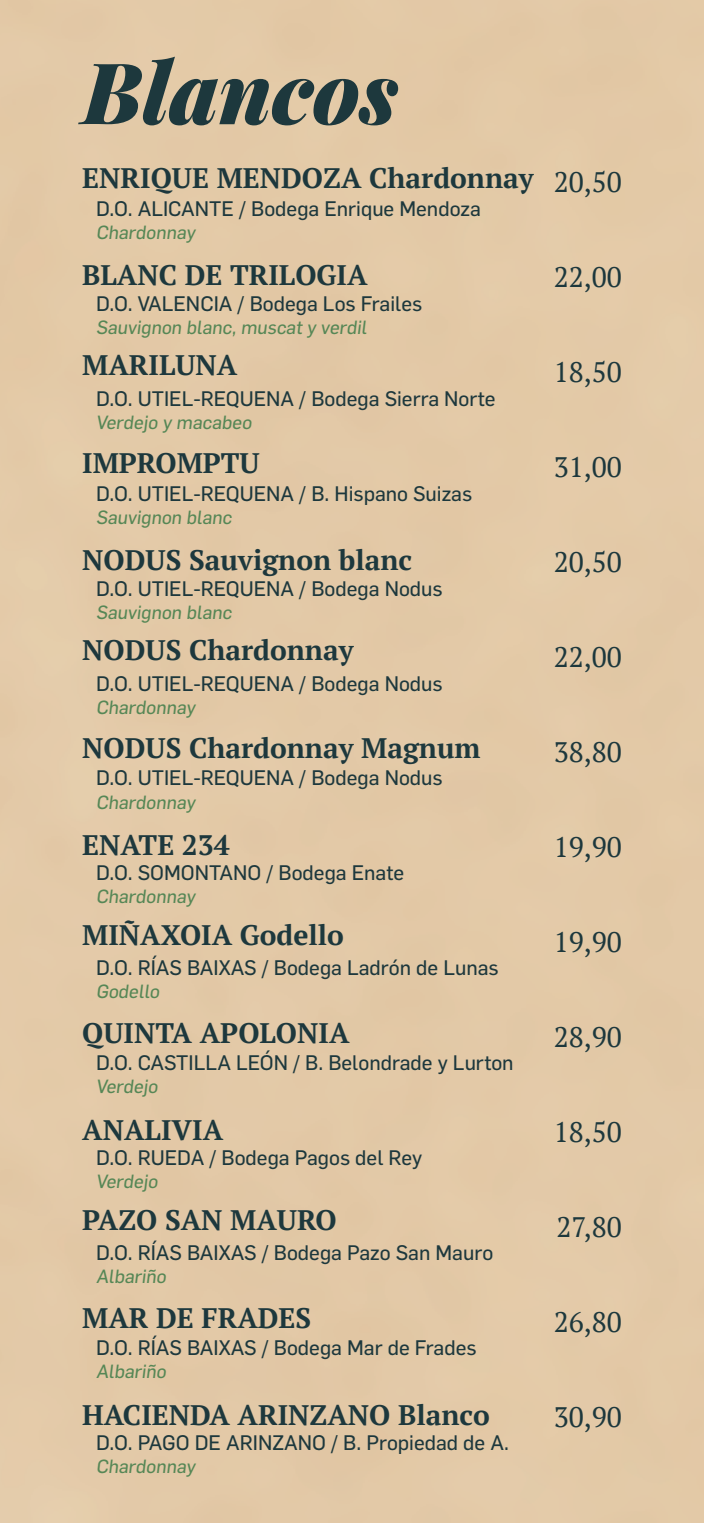
<style>
.page{position:relative;width:704px;height:1523px;background:#fff}
.page>*{position:absolute;margin:0;border:0;box-sizing:border-box;transform-origin:0 0}
.t1{font:italic 900 85px "Playfair Display";color:#1d383d}
.t2{font:700 28.12px "PT Serif";color:#1d383d}
.t3{font:28.12px "PT Serif";color:#1d383d}
.t4{font:20.62px "Flama Basic";color:#1d383d}
.t5{font:18.75px "Flama Basic";color:#568756}
.s1{font-weight:400}
</style>
<div class="page">
<h1 class="t1" style="left:82px;top:22px;width:317px">Blancos</h1>
<h2 class="t2" style="left:82px;top:159px;width:540px">ENRIQUE MENDOZA Chardonnay <span class="s1">20,50</span></h2>
<p class="t4" style="left:96px;top:194px;width:386px">D.O. ALICANTE / Bodega Enrique Mendoza</p>
<p class="t5" style="left:96px;top:219px;width:104px">Chardonnay</p>
<h2 class="t2" style="left:82px;top:257px;width:286px">BLANC DE TRILOGIA</h2>
<h2 class="t3" style="left:553px;top:259px;width:69px">22,00</h2>
<p class="t4" style="left:96px;top:289px;width:327px">D.O. VALENCIA / Bodega Los Frailes</p>
<p class="t5" style="left:96px;top:314px;width:275px">Sauvignon blanc, muscat y verdil</p>
<h2 class="t2" style="left:82px;top:347px;width:157px">MARILUNA</h2>
<h2 class="t3" style="left:553px;top:354px;width:69px">18,50</h2>
<p class="t4" style="left:96px;top:384px;width:401px">D.O. UTIEL-REQUENA / Bodega Sierra Norte</p>
<p class="t5" style="left:96px;top:409px;width:160px">Verdejo y macabeo</p>
<h2 class="t2" style="left:82px;top:444px;width:179px">IMPROMPTU</h2>
<h2 class="t3" style="left:553px;top:449px;width:69px">31,00</h2>
<p class="t4" style="left:96px;top:479px;width:377px">D.O. UTIEL-REQUENA / B. Hispano Suizas</p>
<p class="t5" style="left:96px;top:504px;width:140px">Sauvignon blanc</p>
<h2 class="t2" style="left:82px;top:542px;width:331px">NODUS Sauvignon blanc</h2>
<h2 class="t3" style="left:553px;top:544px;width:69px">20,50</h2>
<p class="t4" style="left:96px;top:574px;width:348px">D.O. UTIEL-REQUENA / Bodega Nodus</p>
<p class="t5" style="left:96px;top:599px;width:140px">Sauvignon blanc</p>
<h2 class="t2" style="left:82px;top:632px;width:273px">NODUS Chardonnay</h2>
<h2 class="t3" style="left:553px;top:639px;width:69px">22,00</h2>
<p class="t4" style="left:96px;top:669px;width:348px">D.O. UTIEL-REQUENA / Bodega Nodus</p>
<p class="t5" style="left:96px;top:694px;width:104px">Chardonnay</p>
<h2 class="t2" style="left:82px;top:729px;width:399px">NODUS Chardonnay Magnum</h2>
<h2 class="t3" style="left:553px;top:734px;width:69px">38,80</h2>
<p class="t4" style="left:96px;top:763px;width:348px">D.O. UTIEL-REQUENA / Bodega Nodus</p>
<p class="t5" style="left:96px;top:788px;width:104px">Chardonnay</p>
<h2 class="t2" style="left:82px;top:827px;width:149px">ENATE 234</h2>
<h2 class="t3" style="left:553px;top:829px;width:69px">19,90</h2>
<p class="t4" style="left:96px;top:858px;width:309px">D.O. SOMONTANO / Bodega Enate</p>
<p class="t5" style="left:96px;top:883px;width:104px">Chardonnay</p>
<h2 class="t2" style="left:82px;top:917px;width:263px">MIÑAXOIA Godello</h2>
<h2 class="t3" style="left:553px;top:923px;width:69px">19,90</h2>
<p class="t4" style="left:96px;top:953px;width:404px">D.O. RÍAS BAIXAS / Bodega Ladrón de Lunas</p>
<p class="t5" style="left:96px;top:978px;width:68px">Godello</p>
<h2 class="t2" style="left:82px;top:1014px;width:268px">QUINTA APOLONIA</h2>
<h2 class="t3" style="left:553px;top:1018px;width:69px">28,90</h2>
<p class="t4" style="left:96px;top:1048px;width:419px">D.O. CASTILLA LEÓN / B. Belondrade y Lurton</p>
<p class="t5" style="left:96px;top:1073px;width:66px">Verdejo</p>
<h2 class="t2" style="left:82px;top:1112px;width:142px">ANALIVIA</h2>
<h2 class="t3" style="left:553px;top:1113px;width:69px">18,50</h2>
<p class="t4" style="left:96px;top:1143px;width:327px">D.O. RUEDA / Bodega Pagos del Rey</p>
<p class="t5" style="left:96px;top:1168px;width:66px">Verdejo</p>
<h2 class="t2" style="left:82px;top:1202px;width:256px">PAZO SAN MAURO</h2>
<h2 class="t3" style="left:556px;top:1208px;width:67px">27,80</h2>
<p class="t4" style="left:96px;top:1238px;width:398px">D.O. RÍAS BAIXAS / Bodega Pazo San Mauro</p>
<p class="t5" style="left:96px;top:1263px;width:74px">Albariño</p>
<h2 class="t2" style="left:82px;top:1299px;width:230px">MAR DE FRADES</h2>
<h2 class="t3" style="left:553px;top:1303px;width:69px">26,80</h2>
<p class="t4" style="left:96px;top:1333px;width:382px">D.O. RÍAS BAIXAS / Bodega Mar de Frades</p>
<p class="t5" style="left:96px;top:1358px;width:74px">Albariño</p>
<h2 class="t2" style="left:82px;top:1397px;width:409px">HACIENDA ARINZANO Blanco</h2>
<h2 class="t3" style="left:553px;top:1398px;width:69px">30,90</h2>
<p class="t4" style="left:96px;top:1428px;width:414px">D.O. PAGO DE ARINZANO / B. Propiedad de A.</p>
<p class="t5" style="left:96px;top:1453px;width:104px">Chardonnay</p>
</div>
